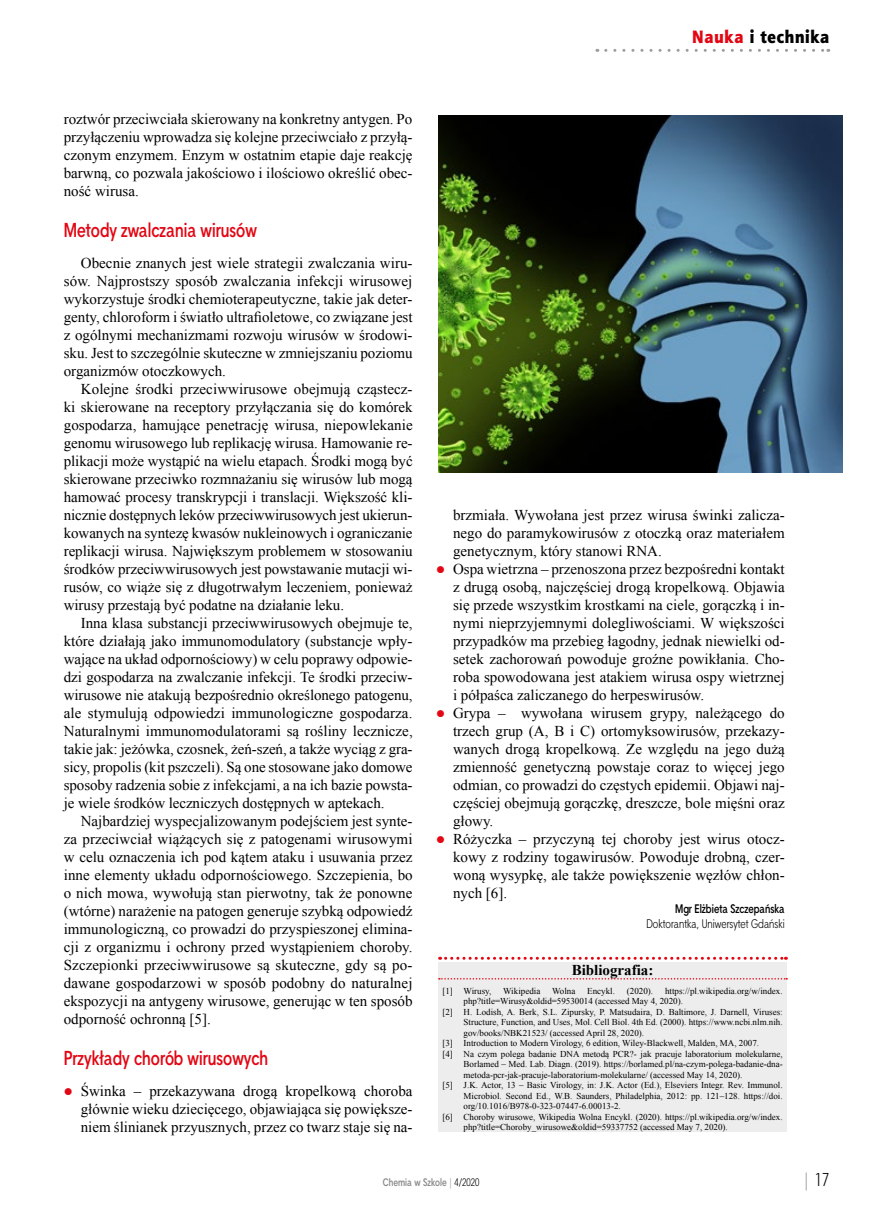
<style>
.page{position:relative;width:872px;height:1212px;background:#fff}
.page>*{position:absolute;margin:0;border:0;box-sizing:border-box;transform-origin:0 0}
.srodtytul__czerwony{font:700 19.5px "Straight Cnd EFN";color:#e30613}
.t1{font:18px "Aerton Cnd EFN Black";letter-spacing:.04em;color:#000;scale:1.1 1}
.t2{font:18px "Straight Cnd EFN";color:#000}
.TXT{font:15px/18px "Times New Roman";color:#000;text-align:justify}
.LITERATURA_czerwony{font:700 15px "Times New Roman";color:#000}
.autor_koniec{font:12px/15px "Straight Cnd EFN";color:#000;text-align:right}
.t3{font:700 10.5px "Straight Cnd EFN";color:#878787}
.t4{font:9px/10.5px "Times New Roman";color:#000;text-align:justify}
.s1{color:#e30613}
.s2{font-weight:700}
.s3{font-weight:400;color:#9d9d9c}
.s4{font-weight:400;color:#000}
.s5{color:#9d9d9c}
</style>
<div class="page">
<svg style="left:606px;top:49px;width:223px;height:3px"></svg>
<div style="left:438px;top:962px;width:349px;height:170px;background:#ededed"></div>
<svg style="left:439px;top:957px;width:347px;height:3px"></svg>
<svg style="left:439px;top:978px;width:348px;height:1px"></svg>
<img style="left:438px;top:116px;width:404px;height:357px">
<p class="TXT" style="left:64px;top:110px;width:350px">roztwór przeciwciała skierowany na konkretny antygen. Po przyłączeniu wprowadza się kolejne przeciwciało z przyłą&shy;czonym enzymem. Enzym w ostatnim etapie daje reakcję barwną, co pozwala jakościowo i ilościowo określić obec&shy;ność wirusa.</p>
<p class="srodtytul__czerwony" style="left:64px;top:219px;width:194px">Metody zwalczania wirusów</p>
<p class="TXT" style="left:64px;top:254px;width:350px;text-indent:17px">Obecnie znanych jest wiele strategii zwalczania wiru&shy;sów. Najprostszy sposób zwalczania infekcji wirusowej wykorzystuje środki chemioterapeutyczne, takie jak deter&shy;genty, chloroform i światło ultrafioletowe, co związane jest z ogólnymi mechanizmami rozwoju wirusów w środowi&shy;sku. Jest to szczególnie skuteczne w zmniejszaniu poziomu organizmów otoczkowych.</p>
<p class="TXT" style="left:64px;top:380px;width:350px;text-indent:17px">Kolejne środki przeciwwirusowe obejmują cząstecz&shy;ki skierowane na receptory przyłączania się do komórek gospodarza, hamujące penetrację wirusa, niepowlekanie genomu wirusowego lub replikację wirusa. Hamowanie re&shy;plikacji może wystąpić na wielu etapach. Środki mogą być skierowane przeciwko rozmnażaniu się wirusów lub mogą hamować procesy transkrypcji i translacji. Większość kli&shy;nicznie dostępnych leków przeciwwirusowych jest ukierun&shy;kowanych na syntezę kwasów nukleinowych i ograniczanie replikacji wirusa. Największym problemem w stosowaniu środków przeciwwirusowych jest powstawanie mutacji wi&shy;rusów, co wiąże się z długotrwałym leczeniem, ponieważ wirusy przestają być podatne na działanie leku.</p>
<p class="TXT" style="left:64px;top:614px;width:350px;text-indent:17px">Inna klasa substancji przeciwwirusowych obejmuje te, które działają jako immunomodulatory (substancje wpły&shy;wające na układ odpornościowy) w celu poprawy odpowie&shy;dzi gospodarza na zwalczanie infekcji. Te środki przeciw&shy;wirusowe nie atakują bezpośrednio określonego patogenu, ale stymulują odpowiedzi immunologiczne gospodarza.<br>Naturalnymi immunomodulatorami są rośliny lecznicze, takie jak: jeżówka, czosnek, żeń-szeń, a także wyciąg z gra&shy;sicy, propolis (kit pszczeli). Są one stosowane jako domowe sposoby radzenia sobie z infekcjami, a na ich bazie powsta&shy;je wiele środków leczniczych dostępnych w aptekach.</p>
<p class="TXT" style="left:64px;top:812px;width:350px;text-indent:17px">Najbardziej wyspecjalizowanym podejściem jest synte&shy;za przeciwciał wiążących się z patogenami wirusowymi w celu oznaczenia ich pod kątem ataku i usuwania przez inne elementy układu odpornościowego. Szczepienia, bo o nich mowa, wywołują stan pierwotny, tak że ponowne (wtórne) narażenie na patogen generuje szybką odpowiedź immunologiczną, co prowadzi do przyspieszonej elimina&shy;cji z organizmu i ochrony przed wystąpieniem choroby.<br>Szczepionki przeciwwirusowe są skuteczne, gdy są po&shy;dawane gospodarzowi w sposób podobny do naturalnej ekspozycji na antygeny wirusowe, generując w ten sposób odporność ochronną [5].</p>
<p class="srodtytul__czerwony" style="left:64px;top:1047px;width:206px">Przykłady chorób wirusowych</p>
<p class="TXT" style="left:81px;top:1082px;width:333px">Świnka – przekazywana drogą kropelkową choroba głównie wieku dziecięcego, objawiająca się powiększe&shy;niem ślinianek przyusznych, przez co twarz staje się na-</p>
<p class="t1" style="left:692px;top:26px;width:126px"><span class="s1">Nauka</span> i technika</p>
<p class="TXT" style="left:453px;top:506px;width:333px">brzmiała. Wywołana jest przez wirusa świnki zalicza&shy;nego do paramykowirusów z otoczką oraz materiałem genetycznym, który stanowi RNA.</p>
<p class="TXT" style="left:453px;top:560px;width:333px">Ospa wietrzna – przenoszona przez bezpośredni kontakt z drugą osobą, najczęściej drogą kropelkową. Objawia się przede wszystkim krostkami na ciele, gorączką i in&shy;nymi nieprzyjemnymi dolegliwościami. W większości przypadków ma przebieg łagodny, jednak niewielki od&shy;setek zachorowań powoduje groźne powikłania. Cho&shy;roba spowodowana jest atakiem wirusa ospy wietrznej i półpaśca zaliczanego do herpeswirusów.</p>
<p class="TXT" style="left:453px;top:704px;width:333px">Grypa – wywołana wirusem grypy, należącego do trzech grup (A, B i C) ortomyksowirusów, przekazy&shy;wanych drogą kropelkową. Ze względu na jego dużą zmienność genetyczną powstaje coraz to więcej jego odmian, co prowadzi do częstych epidemii. Objawi naj&shy;częściej obejmują gorączkę, dreszcze, bole mięśni oraz głowy.</p>
<p class="TXT" style="left:453px;top:830px;width:333px">Różyczka – przyczyną tej choroby jest wirus otocz&shy;kowy z rodziny togawirusów. Powoduje drobną, czer&shy;woną wysypkę, ale także powiększenie węzłów chłon&shy;nych [6].</p>
<p class="autor_koniec" style="left:646px;top:902px;width:140px"><span class="s2">Mgr Elżbieta Szczepańska<br></span>Doktorantka, Uniwersytet Gdański</p>
<p class="LITERATURA_czerwony" style="left:571px;top:959px;width:83px">Bibliografia:</p>
<p class="t4" style="left:442px;top:985px;width:51px">[1] Wirusy,</p>
<p class="t4" style="left:503px;top:985px;width:39px">Wikipedia</p>
<p class="t4" style="left:552px;top:985px;width:25px">Wolna</p>
<p class="t4" style="left:587px;top:985px;width:29px">Encykl.</p>
<p class="t4" style="left:627px;top:985px;width:28px">(2020).</p>
<p class="t4" style="left:463px;top:985px;width:320px;text-indent:201px">https://pl.wikipedia.org/w/index. php?title=Wirusy&amp;oldid=59530014 (accessed May 4, 2020).</p>
<p class="t4" style="left:463px;top:1006px;width:320px;text-indent:-21px">[2] H. Lodish, A. Berk, S.L. Zipursky, P. Matsudaira, D. Baltimore, J. Darnell, Viruses:<br>Structure, Function, and Uses, Mol. Cell Biol. 4th Ed. (2000). https://www.ncbi.nlm.nih. gov/books/NBK21523/ (accessed April 28, 2020).</p>
<p class="t4" style="left:442px;top:1037px;width:318px">[3] Introduction to Modern Virology, 6 edition, Wiley-Blackwell, Malden, MA, 2007.</p>
<p class="t4" style="left:463px;top:1048px;width:320px;text-indent:-21px">[4] Na czym polega badanie DNA metodą PCR?- jak pracuje laboratorium molekularne, Borlamed – Med. Lab. Diagn. (2019). https://borlamed.pl/na-czym-polega-badanie-dna&shy;metoda-pcr-jak-pracuje-laboratorium-molekularne/ (accessed May 14, 2020).</p>
<p class="t4" style="left:463px;top:1079px;width:320px;text-indent:-21px">[5] J.K. Actor, 13 – Basic Virology, in: J.K. Actor (Ed.), Elseviers Integr. Rev. Immunol.<br>Microbiol. Second Ed., W.B. Saunders, Philadelphia, 2012: pp. 121–128. https://doi. org/10.1016/B978-0-323-07447-6.00013-2.</p>
<p class="t4" style="left:463px;top:1111px;width:320px;text-indent:-21px">[6] Choroby wirusowe, Wikipedia Wolna Encykl. (2020). https://pl.wikipedia.org/w/index. php?title=Choroby_wirusowe&amp;oldid=59337752 (accessed May 7, 2020).</p>
<p class="t3" style="left:383px;top:1175px;width:98px">Chemia w Szkole <span class="s3">|</span> <span class="s4">4/2020</span></p>
<p class="t2" style="left:803px;top:1168px;width:27px"><span class="s5">|</span> 17</p>
</div>
